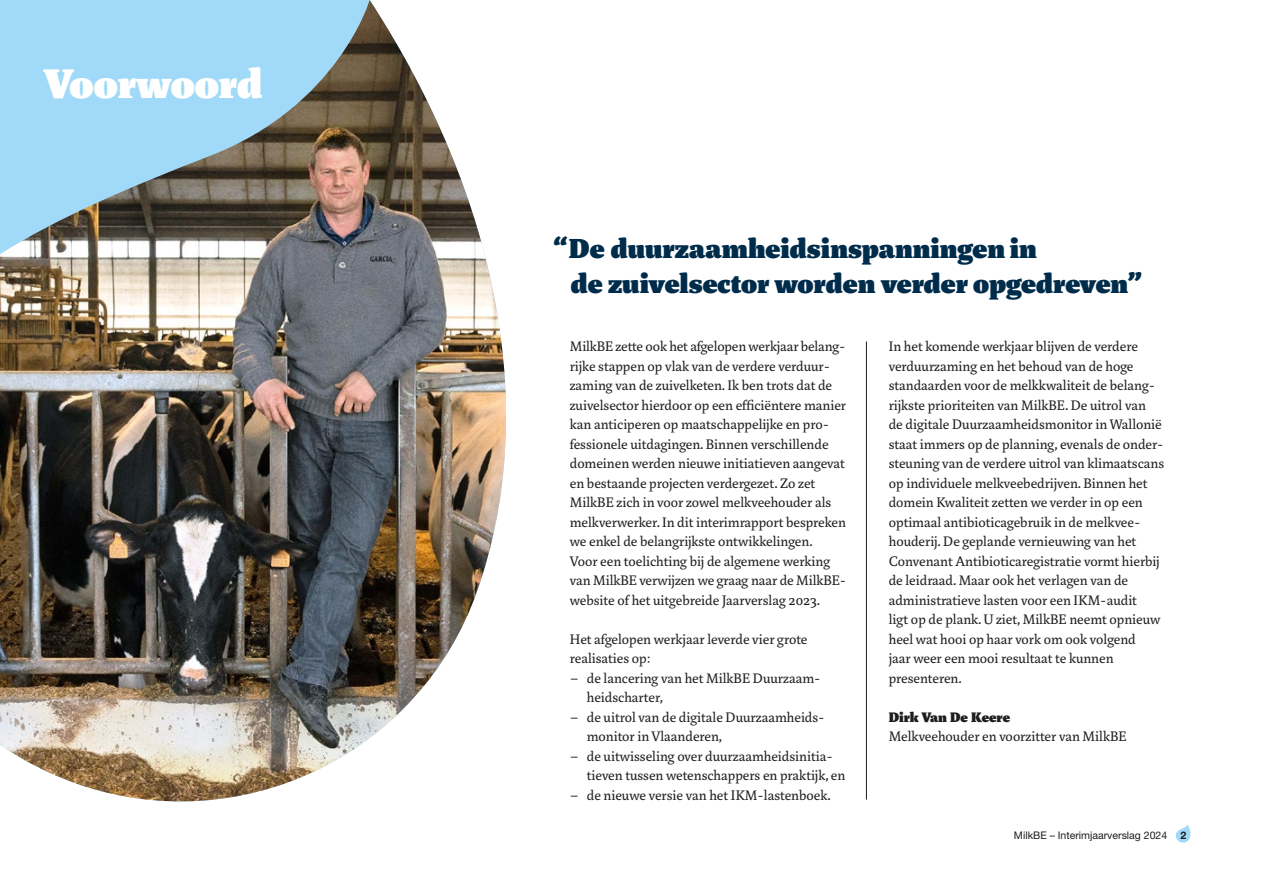
<style>
.page{position:relative;width:1263px;height:893px;background:#fff}
.page>*{position:absolute;margin:0;border:0;box-sizing:border-box;transform-origin:0 0}
.t1{font:900 45px "Marat";color:#fff}
.t2{font:900 30px/34.5px "Marat";color:#002c4b}
.t3{font:15px/19.5px "Marat";color:#1d1d1b}
.t4{font:900 15px "Marat";color:#1d1d1b}
.t5{font:10.5px "Helvetica Neue LT Std";color:#1d1d1b}
.t6{font:700 10.5px "Helvetica Neue LT Std";color:#1d1d1b}
</style>
<div class="page">
<svg style="left:1175px;top:824px;width:16px;height:19px"></svg>
<hr style="left:866px;top:341px;width:1px;height:459px;background:#1d1d1b">
<img style="left:0;top:0;width:506px;height:802px">
<h1 class="t1" style="left:44px;top:56px;width:221px">Voorwoord</h1>
<h2 class="t2" style="left:571px;top:233px;width:573px;text-indent:-17px">“De duurzaamheidsinspanningen in<br>de zuivelsector worden verder opg edreven”</h2>
<p class="t3" style="left:570px;top:337px;width:278px">MilkBE zette ook het afgelopen werkjaar belang&shy;rijke stappen op vlak van de verdere verduur&shy;zaming van de zuivelketen. Ik ben trots dat de zuivelsector hierdoor op een efficiëntere manier kan anticiperen op maatschappelijke en pro&shy;fessionele uitdagingen. Binnen verschillende domeinen werden nieuwe initiatieven aangevat en bestaande projecten verdergezet. Zo zet MilkBE zich in voor zowel melkveehouder als melkverwerker. In dit interimrapport bespreken we enkel de belangrijkste ontwikkelingen.<br>Voor een toelichting bij de algemene werking van MilkBE verwijzen we graag naar de MilkBE&shy;website of het uitgebreide Jaarverslag 2023.</p>
<p class="t3" style="left:570px;top:629px;width:239px">Het afgelopen werkjaar leverde vier grote realisaties op:</p>
<p class="t3" style="left:587px;top:668px;width:234px;text-indent:-17px">– de lancering van het MilkBE Duurzaam&shy;heid scharter,</p>
<p class="t3" style="left:587px;top:707px;width:239px;text-indent:-17px">– de uitrol van de digitale Duurzaamheids&shy;monitor in Vlaanderen,</p>
<p class="t3" style="left:587px;top:746px;width:260px;text-indent:-17px">– de uitwisseling over duurzaamheidsinitia&shy;tieven tussen wetenschappers en praktijk, en</p>
<p class="t3" style="left:570px;top:785px;width:262px">– de nieuwe versie van het IKM- lastenboek.</p>
<p class="t3" style="left:889px;top:337px;width:277px">In het komende werkjaar blijven de verdere verduurzaming en het behoud van de hoge standaarden voor de melkkwaliteit de belang&shy;rijkste prioriteiten van MilkBE. De uitrol van<br>de digitale Duurzaamheidsmonitor in Wallonië staat immers op de planning, evenals de onder&shy;steuning van de verdere uitrol van klimaatscans op individuele melkveebedrijven. Binnen het domein Kwaliteit zetten we verder in op een optimaal antibioticagebruik in de melkvee&shy;houderij. De geplande vernieuwing van het Convenant Antibioticaregistratie vormt hierbij de leidraad. Maar ook het verlagen van de administratieve lasten voor een IKM- audit<br>ligt op de plank. U ziet, MilkBE neemt opnieuw heel wat hooi op haar vork om ook volgend<br>jaar weer een mooi resultaat te kunnen presenteren.</p>
<p class="t4" style="left:889px;top:708px;width:123px">Dirk Van De Keere</p>
<p class="t3" style="left:889px;top:727px;width:239px">Melkveehouder en voorzitter van MilkBE</p>
<p class="t5" style="left:1014px;top:829px;width:155px">MilkBE – Interimjaarverslag 2024</p>
<p class="t6" style="left:1180px;top:828px;width:7px">2</p>
</div>
